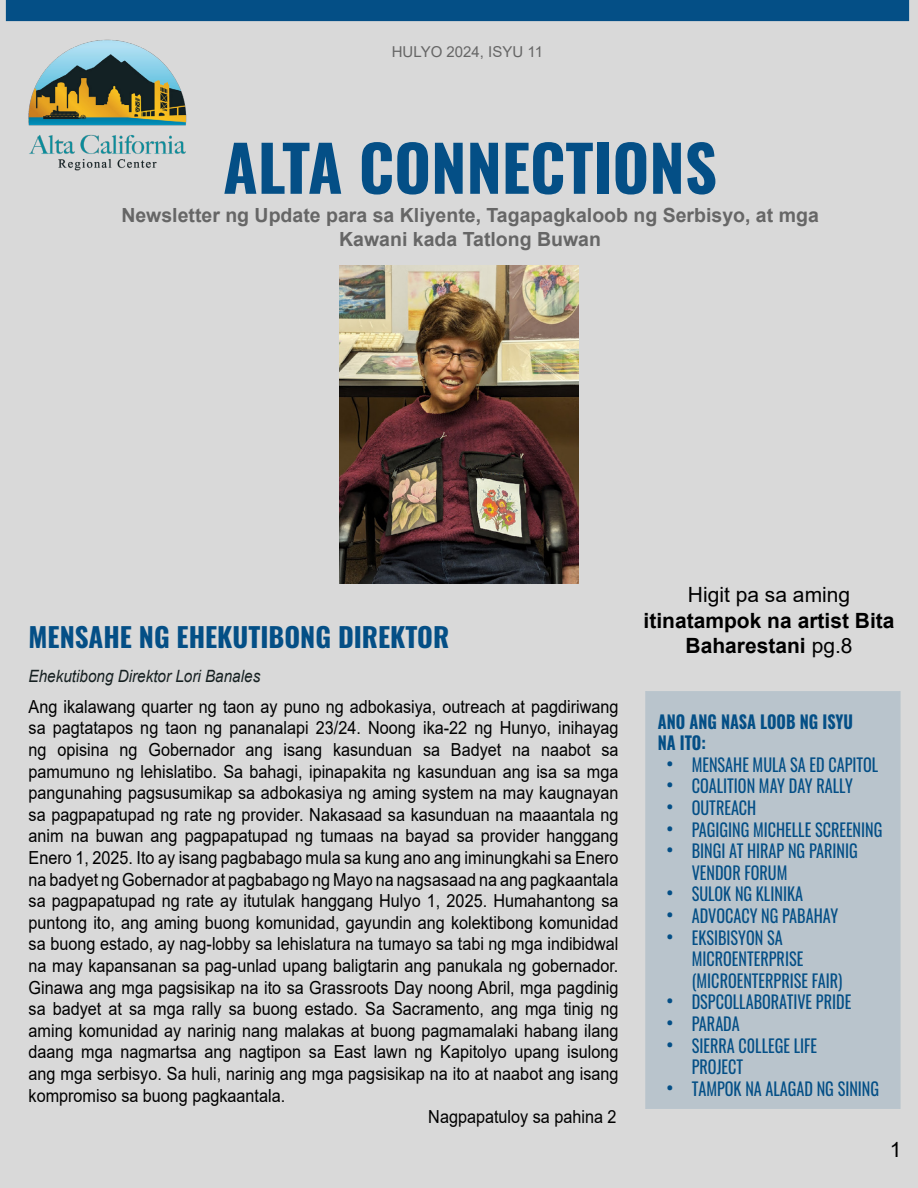
<style>
.page{position:relative;width:918px;height:1188px;background:#d9d9d9}
.page>*{position:absolute;margin:0;border:0;box-sizing:border-box;transform-origin:0 0}
.t1{font:700 63px "Oswald";color:#044f86}
.t2{font:700 27px "Oswald";color:#044f86}
.t3{font:700 21px/25.2px "Arial";color:#000;text-align:center}
.t4{font:21px "Arial";color:#000}
.t5{font:700 19.5px/23.4px "Arial";color:#666;text-align:center}
.t6{font:18px/21.6px "Arial";color:#000;text-align:justify;scale:.9 1}
.t7{font:18px/21.6px "Oswald";color:#044f86;scale:.9 1}
.t8{font:700 18px/21.6px "Oswald";color:#044f86;scale:.9 1}
.t9{font:italic 16.95px "Arial";color:#162021;scale:.9 1}
.t10{font:15px "Arial";color:#666}
.s1{font-weight:400}
.s2{font-size:21px}
</style>
<div class="page">
<div style="left:6px;top:0;width:903px;height:21px;background:#044f86"></div>
<div style="left:646px;top:691px;width:254px;height:418px;background:#b9c4cc"></div>
<img style="left:28px;top:39px;width:159px;height:132px">
<img style="left:340px;top:266px;width:238px;height:317px">
<p class="t10" style="left:392px;top:42px;width:153px">HULYO 2024, ISYU 11</p>
<p class="t1" style="left:223px;top:112px;width:496px">ALTA CONNECTIONS</p>
<p class="t5" style="left:121px;top:204px;width:699px">Newsletter ng Update para sa Kliyente, Tagapagkaloob ng Serbisyo, at mga<br>Kawani kada Tatlong Buwan</p>
<p class="t3" style="left:644px;top:583px;width:252px"><span class="s1">Higit pa sa aming </span>itinatampok na artist Bita</p>
<p class="t2" style="left:29px;top:613px;width:422px">MENSAHE NG EHEKUTIBONG DIREKTOR</p>
<p class="t3" style="left:686px;top:633px;width:168px">Baharestani <span class="s1">pg.8</span></p>
<p class="t9" style="left:29px;top:665px;width:259px">Ehekutibong Direktor Lori Banales</p>
<p class="t6" style="left:29px;top:696px;width:657px">Ang ikalawang quarter ng taon ay puno ng adbokasiya, outreach at pagdiriwang sa pagtatapos ng taon ng pananalapi 23/24. Noong ika-22 ng Hunyo, inihayag ng opisina ng Gobernador ang isang kasunduan sa Badyet na naabot sa pamumuno ng lehislatibo. Sa bahagi, ipinapakita ng kasunduan ang isa sa mga pangunahing pagsusumikap sa adbokasiya ng aming system na may kaugnayan sa pagpapatupad ng rate ng provider. Nakasaad sa kasunduan na maaantala ng anim na buwan ang pagpapatupad ng tumaas na bayad sa provider hanggang Enero 1, 2025. Ito ay isang pagbabago mula sa kung ano ang iminungkahi sa Enero na badyet ng Gobernador at pagbabago ng Mayo na nagsasaad na ang pagkaantala sa pagpapatupad ng rate ay itutulak hanggang Hulyo 1, 2025. Humahantong sa puntong ito, ang aming buong komunidad, gayundin ang kolektibong komunidad sa buong estado, ay nag-lobby sa lehislatura na tumayo sa tabi ng mga indibidwal na may kapansanan sa pag-unlad upang baligtarin ang panukala ng gobernador.<br>Ginawa ang mga pagsisikap na ito sa Grassroots Day noong Abril, mga pagdinig sa badyet at sa mga rally sa buong estado. Sa Sacramento, ang mga tinig ng aming komunidad ay narinig nang malakas at buong pagmamalaki habang ilang daang mga nagmartsa ang nagtipon sa East lawn ng Kapitolyo upang isulong ang mga serbisyo. Sa huli, narinig ang mga pagsisikap na ito at naabot ang isang kompromiso sa buong pagkaantala.</p>
<p class="t6" style="left:428px;top:1106px;width:211px">Nagpapatuloy sa pahina 2</p>
<p class="t8" style="left:658px;top:709px;width:218px">ANO ANG NASA LOOB NG ISYU<br>NA ITO:</p>
<p class="t7" style="left:666px;top:752px;width:237px"><span class="s2">•</span> MENSAHE MULA SA ED CAPITOL</p>
<p class="t7" style="left:666px;top:773px;width:209px"><span class="s2">•</span> COALITION MAY DAY RALLY</p>
<p class="t7" style="left:666px;top:795px;width:102px"><span class="s2">•</span> OUTREACH</p>
<p class="t7" style="left:666px;top:817px;width:242px"><span class="s2">•</span> PAGIGING MICHELLE SCREENING</p>
<p class="t7" style="left:692px;top:838px;width:186px;text-indent:-26px"><span class="s2">•</span> BINGI AT HIRAP NG PARINIG<br>VENDOR FORUM</p>
<p class="t7" style="left:666px;top:881px;width:153px"><span class="s2">•</span> SULOK NG KLINIKA</p>
<p class="t7" style="left:666px;top:903px;width:193px"><span class="s2">•</span> ADVOCACY NG PABAHAY</p>
<p class="t7" style="left:692px;top:925px;width:169px;text-indent:-26px"><span class="s2">•</span> EKSIBISYON SA<br>MICROENTERPRISE (MICROENTERPRISE FAIR)</p>
<p class="t7" style="left:666px;top:989px;width:207px"><span class="s2">•</span> DSPCOLLABORATIVE PRIDE</p>
<p class="t7" style="left:666px;top:1011px;width:83px"><span class="s2">•</span> PARADA</p>
<p class="t7" style="left:692px;top:1033px;width:141px;text-indent:-26px"><span class="s2">•</span> SIERRA C0LLEGE LIFE<br>PROJECT</p>
<p class="t7" style="left:666px;top:1076px;width:238px"><span class="s2">•</span> TAMPOK NA ALAGAD NG SINING</p>
<p class="t4" style="left:890px;top:1135px;width:13px">1</p>
</div>
